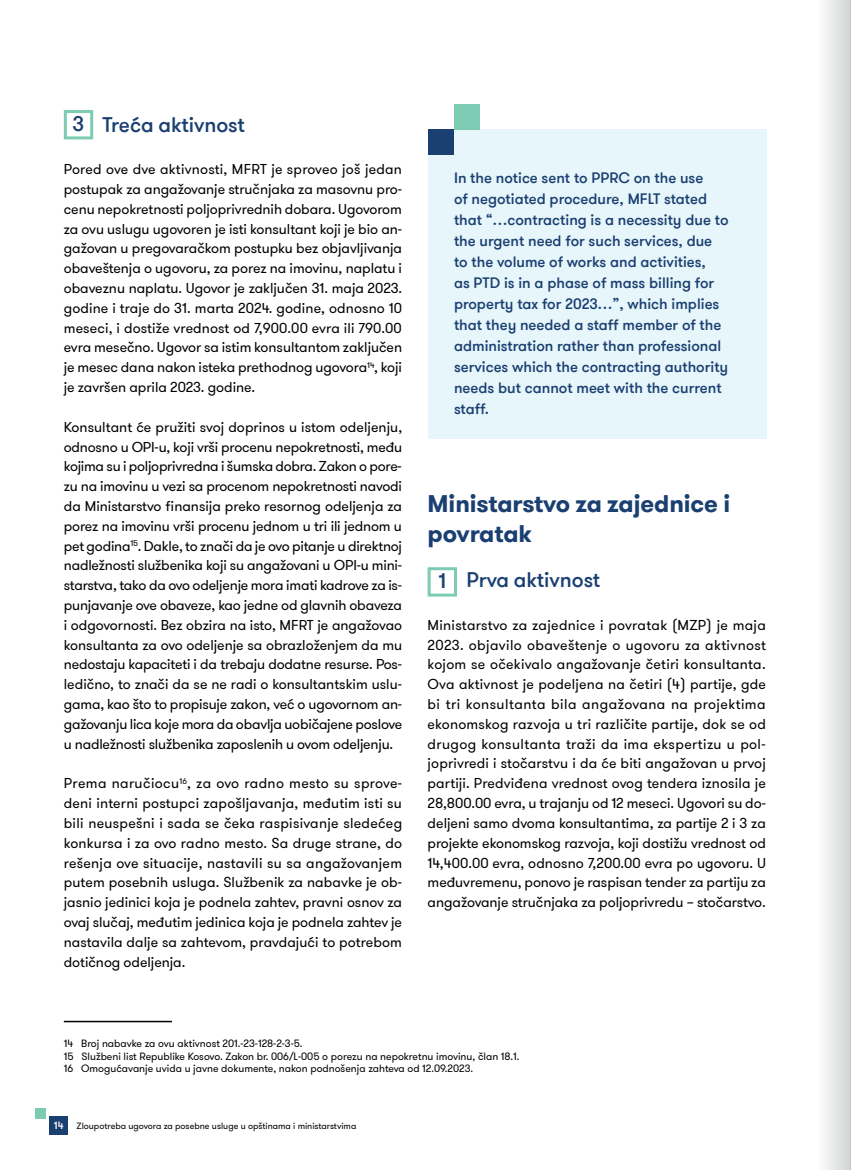
<style>
.page{position:relative;width:851px;height:1170px;background:#fff}
.page>*{position:absolute;margin:0;border:0;box-sizing:border-box;transform-origin:0 0}
.t1{font:700 24px/30px "GT Walsheim Pro";letter-spacing:-.005em;color:#1a3f71}
.t2{font:500 21px "GT Walsheim Pro";letter-spacing:-.005em;color:#1a3f71}
.t3{font:500 15px/21px "GT Walsheim Pro";color:#1a3f71}
.t4{font:14.25px/19.8px "GT Walsheim Pro";letter-spacing:-.005em;color:#000;text-align:justify}
.t5{font:10.5px/12.6px "GT Walsheim Pro";color:#000}
.t6{font:9px "GT Walsheim Pro";color:#000}
.s1{font-weight:500;font-size:10.5px;color:#fff}
</style>
<div class="page">
<div style="left:64px;top:110px;width:29px;height:29px;border:3px solid #7ecbb3"></div>
<hr style="left:64px;top:1020px;width:108px;height:2px;background:#000">
<div style="left:427px;top:567px;width:30px;height:29px;border:3px solid #7ecbb3"></div>
<div style="left:428px;top:130px;width:338px;height:309px;background:#e7f6fa"></div>
<div style="left:428px;top:130px;width:26px;height:25px;background:#1a3f71"></div>
<div style="left:454px;top:104px;width:25px;height:26px;background:#7ecbb3"></div>
<div style="left:50px;top:1116px;width:18px;height:18px;background:#1a3f71"></div>
<div style="left:36px;top:1107px;width:10px;height:11px;background:#7ecbb3"></div>
<div style="left:814px;top:0;width:36px;height:1169px;background:linear-gradient(to right,#fff,#d4d6d7)"></div>
<hr style="left:850px;top:0;width:1px;height:1169px;background:#bcbec0">
<h2 class="t2" style="left:72px;top:111px;width:174px">3 Treća aktivnost</h2>
<p class="t4" style="left:64px;top:160px;width:340px">Pored ove dve aktivnosti, MFRT je sproveo još jedan postupak za angažovanje stručnjaka za masovnu pro&shy;cenu nepokretnosti poljoprivrednih dobara. Ugovorom za ovu uslugu ugovoren je isti konsultant koji je bio an&shy;gažovan u pregovaračkom postupku bez objavljivanja obaveštenja o ugovoru, za porez na imovinu, naplatu i obaveznu naplatu. Ugovor je zaključen 31. maja 2023. godine i traje do 31. marta 2024. godine, odnosno 10 meseci, i dostiže vrednost od 7,900.00 evra ili 790.00 evra mesečno. Ugovor sa istim konsultantom zaključen je mesec dana nakon isteka prethodnog ugovora<sup>14</sup>, koji je završen aprila 2023. godine.</p>
<p class="t4" style="left:64px;top:417px;width:340px">Konsultant će pružiti svoj doprinos u istom odeljenju, odnosno u OPI-u, koji vrši procenu nepokretnosti, među kojima su i poljoprivredna i šumska dobra. Zakon o pore&shy;zu na imovinu u vezi sa procenom nepokretnosti navodi da Ministarstvo finansija preko resornog odeljenja za porez na imovinu vrši procenu jednom u tri ili jednom u pet godina<sup>15</sup>. Dakle, to znači da je ovo pitanje u direktnoj nadležnosti službenika koji su angažovani u OPI-u mini&shy;starstva, tako da ovo odeljenje mora imati kadrove za is&shy;punjavanje ove obaveze, kao jedne od glavnih obaveza i odgovornosti. Bez obzira na isto, MFRT je angažovao konsultanta za ovo odeljenje sa obrazloženjem da mu nedostaju kapaciteti i da trebaju dodatne resurse. Pos&shy;ledično, to znači da se ne radi o konsultantskim uslu&shy;gama, kao što to propisuje zakon, već o ugovornom an&shy;gažovanju lica koje mora da obavlja uobičajene poslove u nadležnosti službenika zaposlenih u ovom odeljenju.</p>
<p class="t4" style="left:64px;top:773px;width:340px">Prema naručiocu<sup>16</sup>, za ovo radno mesto su sprove&shy;deni interni postupci zapošljavanja, međutim isti su bili neuspešni i sada se čeka raspisivanje sledećeg konkursa i za ovo radno mesto. Sa druge strane, do rešenja ove situacije, nastavili su sa angažovanjem putem posebnih usluga. Službenik za nabavke je ob&shy;jasnio jedinici koja je podnela zahtev, pravni osnov za ovaj slučaj, međutim jedinica koja je podnela zahtev je nastavila dalje sa zahtevom, pravdajući to potrebom dotičnog odeljenja.</p>
<p class="t3" style="left:454px;top:167px;width:276px">In the notice sent to PPRC on the use<br>of negotiated procedure, MFLT stated that “…contracting is a necessity due to the urgent need for such services, due to the volume of works and activities,<br>as PTD is in a phase of mass billing for property tax for 2023…”, which implies that they needed a staff member of the administration rather than professional services which the contracting authority needs but cannot meet with the current staff.</p>
<h1 class="t1" style="left:427px;top:489px;width:304px">Ministarstvo za zajednice i povratak</h1>
<h2 class="t2" style="left:438px;top:566px;width:163px">1 Prva aktivnost</h2>
<p class="t4" style="left:427px;top:615px;width:340px">Ministarstvo za zajednice i povratak (MZP) je maja 2023. objavilo obaveštenje o ugovoru za aktivnost kojom se očekivalo angažovanje četiri konsultanta.<br>Ova aktivnost je podeljena na četiri (4) partije, gde bi tri konsultanta bila angažovana na projektima ekonomskog razvoja u tri različite partije, dok se od drugog konsultanta traži da ima ekspertizu u pol&shy;joprivredi i stočarstvu i da će biti angažovan u prvoj partiji. Predviđena vrednost ovog tendera iznosila je 28,800.00 evra, u trajanju od 12 meseci. Ugovori su do&shy;deljeni samo dvoma konsultantima, za partije 2 i 3 za projekte ekonomskog razvoja, koji dostižu vrednost od 14,400.00 evra, odnosno 7,200.00 evra po ugovoru. U međuvremenu, ponovo je raspisan tender za partiju za angažovanje stručnjaka za poljoprivredu – stočarstvo.</p>
<p class="t5" style="left:64px;top:1037px;width:457px">14 Broj nabavke za ovu aktivnost 201.-23-128-2-3-5.<br>15 Službeni list Republike Kosovo. Zakon br. 006/L-005 o porezu na nepokretnu imovinu, član 18.1.<br>16 Omogućavanje uvida u javne dokumente, nakon podnošenja zahteva od 12.09.2023.</p>
<p class="t6" style="left:54px;top:1119px;width:304px"><span class="s1">14</span> Zloupotreba ugovora za posebne usluge u opštinama i ministarstvima</p>
</div>
